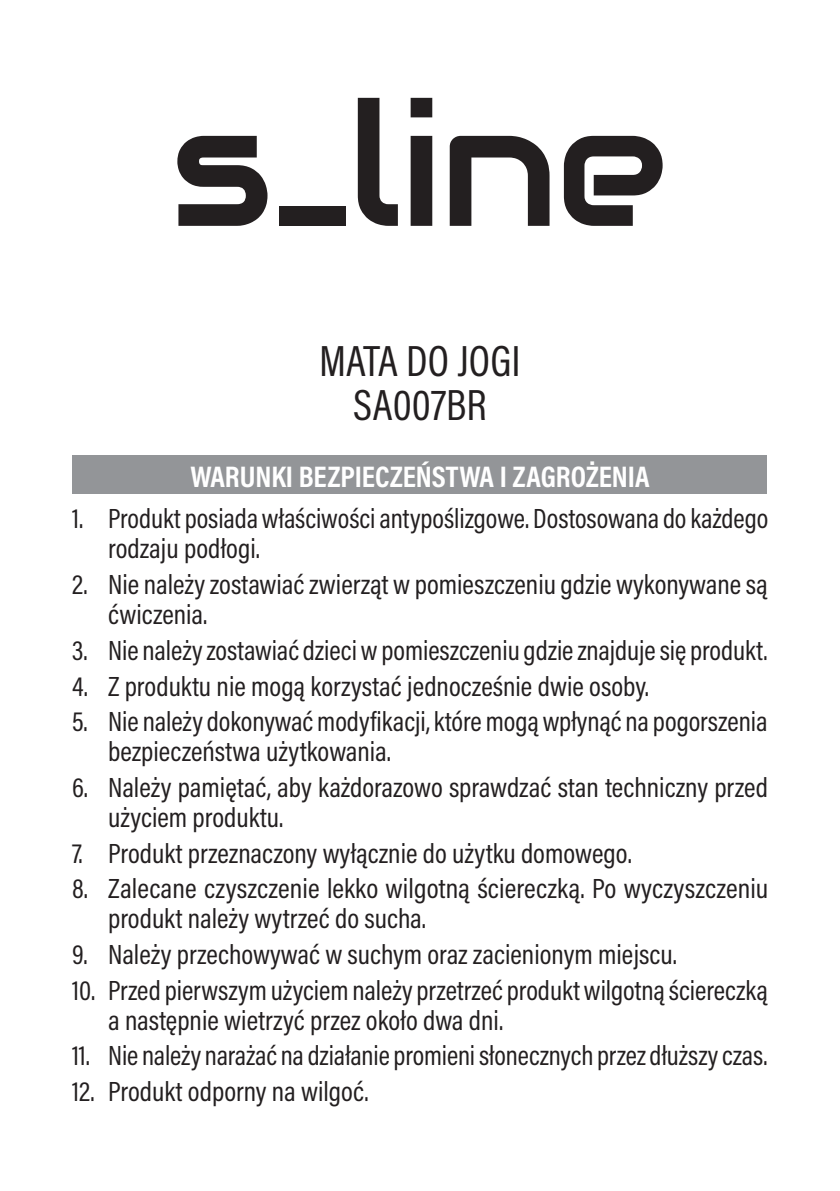
<style>
.page{position:relative;width:840px;height:1191px;background:#fff}
.page>*{position:absolute;margin:0;border:0;box-sizing:border-box;transform-origin:0 0}
.Nazwa01{font:44px/44px "Acumin Pro Cond";color:#231f20;text-align:center}
.naglowek{font:700 30px "Acumin Pro Cond";color:#fff}
.t1{font:28px/30px "Acumin Pro Cond";color:#231f20}
</style>
<div class="page">
<div style="left:72px;top:455px;width:694px;height:38px;background:#939598"></div>
<svg style="left:177px;top:136px;width:90px;height:90px"></svg>
<div style="left:279px;top:206px;width:66px;height:20px;background:#231f20"></div>
<svg style="left:357px;top:98px;width:40px;height:128px"></svg>
<svg style="left:410px;top:98px;width:22px;height:128px;background:#484545"></svg>
<svg style="left:449px;top:136px;width:100px;height:90px"></svg>
<svg style="left:563px;top:136px;width:99px;height:90px"></svg>
<p class="Nazwa01" style="left:319px;top:338px;width:203px">MATA DO JOGI<br>SA007BR</p>
<p class="naglowek" style="left:190px;top:457px;width:460px">WARUNKI BEZPIECZEŃSTWA I ZAGROŻENIA</p>
<p class="t1" style="left:108px;top:503px;width:661px;text-indent:-36px">1. Produkt posiada właściwości antypoślizgowe. Dostosowana do każdego rodzaju podłogi.</p>
<p class="t1" style="left:108px;top:569px;width:660px;text-indent:-36px">2. Nie należy zostawiać zwierząt w pomieszczeniu gdzie wykonywane są ćwiczenia.</p>
<p class="t1" style="left:72px;top:634px;width:696px">3. Nie należy zostawiać dzieci w pomieszczeniu gdzie znajduje się produkt.</p>
<p class="t1" style="left:72px;top:670px;width:578px">4. Z produktu nie mogą korzystać jednocześnie dwie osoby.</p>
<p class="t1" style="left:108px;top:706px;width:660px;text-indent:-36px">5. Nie należy dokonywać modyfikacji, które mogą wpłynąć na pogorszenia bezpieczeństwa użytkowania.</p>
<p class="t1" style="left:108px;top:771px;width:661px;text-indent:-36px">6. Należy pamiętać, aby każdorazowo sprawdzać stan techniczny przed użyciem produktu.</p>
<p class="t1" style="left:72px;top:837px;width:561px">7. Produkt przeznaczony wyłącznie do użytku domowego.</p>
<p class="t1" style="left:108px;top:873px;width:661px;text-indent:-36px">8. Zalecane czyszczenie lekko wilgotną ściereczką. Po wyczyszczeniu produkt należy wytrzeć do sucha.</p>
<p class="t1" style="left:72px;top:938px;width:606px">9. Należy przechowywać w suchym oraz zacienionym miejscu.</p>
<p class="t1" style="left:108px;top:974px;width:661px;text-indent:-36px">10. Przed pierwszym użyciem należy przetrzeć produkt wilgotną ściereczką a następnie wietrzyć przez około dwa dni.</p>
<p class="t1" style="left:72px;top:1040px;width:696px">11. Nie należy narażać na działanie promieni słonecznych przez dłuższy czas.</p>
<p class="t1" style="left:72px;top:1075px;width:298px">12. Produkt odporny na wilgoć.</p>
</div>
